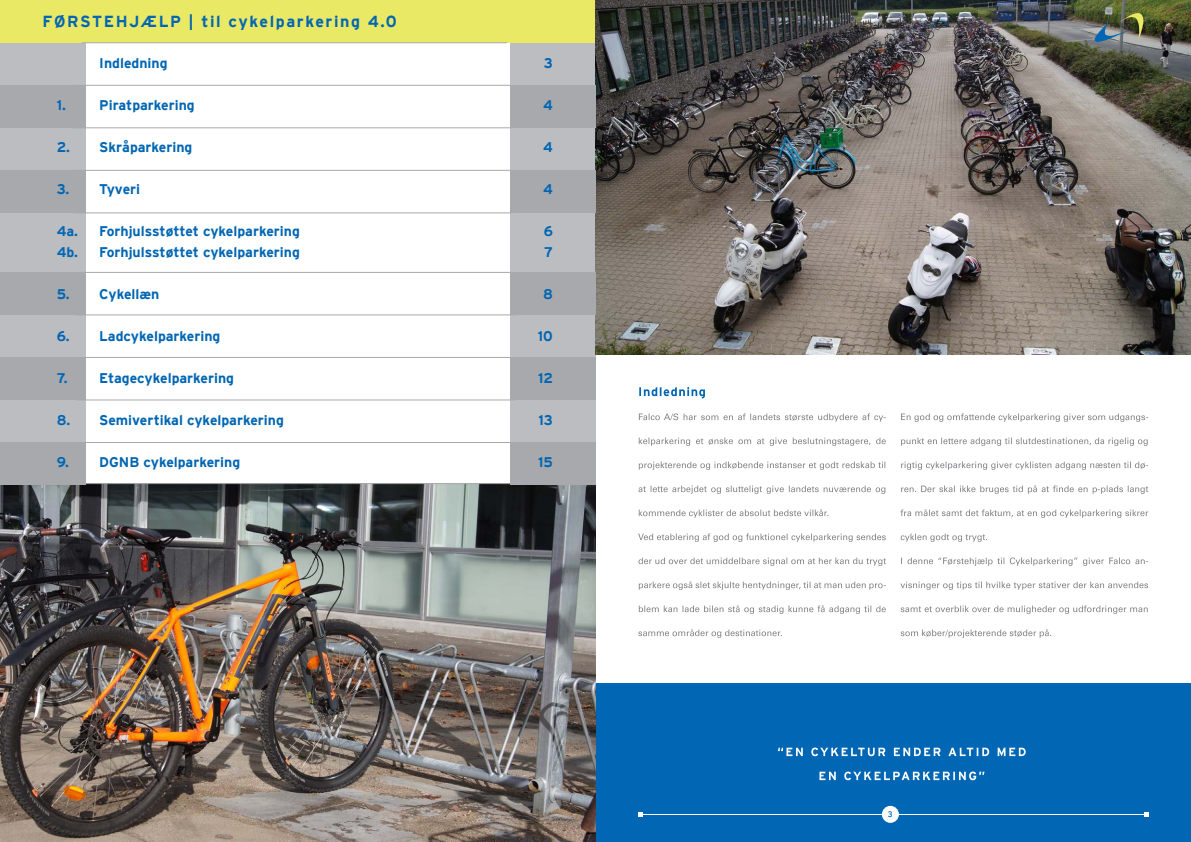
<style>
.page{position:relative;width:1191px;height:842px;background:#fff}
.page>*{position:absolute;margin:0;border:0;box-sizing:border-box;transform-origin:0 0}
.t1{font:700 16px "Interstate";letter-spacing:.1em;color:#0166b3}
.t2{font:700 14px "Interstate";color:#0166b3}
.t3{font:8px "Interstate";color:#0166b3}
</style>
<div class="page">
<div style="left:510px;top:43px;width:85px;height:490px;background:#bcbdc0"></div>
<div style="left:0;top:43px;width:85px;height:490px;background:#bcbdc0"></div>
<div style="left:587px;top:683px;width:604px;height:159px;background:#0166b3"></div>
<div style="left:0;top:0;width:1191px;height:43px;background:#eae966"></div>
<hr style="left:71px;top:170px;width:439px;height:1px;background:#a8a9ad">
<img style="left:0;top:484px;width:595px;height:358px">
<hr style="left:72px;top:128px;width:440px;height:1px;background:#a8a9ad">
<hr style="left:74px;top:272px;width:439px;height:1px;background:#a8a9ad">
<div style="left:0;top:85px;width:85px;height:43px;background:#a8a9ad"></div>
<hr style="left:71px;top:85px;width:439px;height:1px;background:#a8a9ad">
<hr style="left:81px;top:43px;width:426px;height:1px;background:#a8a9ad">
<hr style="left:75px;top:315px;width:439px;height:1px;background:#a8a9ad">
<hr style="left:74px;top:357px;width:440px;height:1px;background:#a8a9ad">
<hr style="left:76px;top:400px;width:439px;height:1px;background:#a8a9ad">
<hr style="left:74px;top:213px;width:439px;height:1px;background:#a8a9ad">
<img style="left:595px;top:0;width:596px;height:354px">
<div style="left:882px;top:806px;width:17px;height:17px;background:#fff;border-radius:50%"></div>
<svg style="left:900px;top:629px;width:151px;height:9px"></svg>
<svg style="left:900px;top:605px;width:247px;height:9px"></svg>
<svg style="left:900px;top:581px;width:248px;height:9px"></svg>
<svg style="left:901px;top:557px;width:247px;height:9px"></svg>
<svg style="left:900px;top:533px;width:87px;height:9px"></svg>
<svg style="left:900px;top:509px;width:248px;height:9px"></svg>
<svg style="left:901px;top:485px;width:247px;height:9px"></svg>
<svg style="left:901px;top:461px;width:247px;height:9px"></svg>
<svg style="left:901px;top:437px;width:246px;height:9px"></svg>
<svg style="left:901px;top:413px;width:247px;height:9px"></svg>
<svg style="left:638px;top:629px;width:144px;height:9px"></svg>
<svg style="left:639px;top:605px;width:246px;height:9px"></svg>
<svg style="left:639px;top:581px;width:246px;height:9px"></svg>
<svg style="left:638px;top:557px;width:248px;height:9px"></svg>
<svg style="left:638px;top:533px;width:247px;height:9px"></svg>
<svg style="left:639px;top:509px;width:189px;height:9px"></svg>
<svg style="left:638px;top:486px;width:247px;height:8px"></svg>
<svg style="left:639px;top:461px;width:246px;height:9px"></svg>
<svg style="left:639px;top:437px;width:246px;height:9px"></svg>
<svg style="left:639px;top:413px;width:246px;height:9px"></svg>
<svg style="left:639px;top:387px;width:66px;height:11px"></svg>
<svg style="left:819px;top:771px;width:165px;height:9px"></svg>
<svg style="left:777px;top:747px;width:248px;height:9px"></svg>
<hr style="left:640px;top:814px;width:506px;height:1px;background:#fff">
<svg style="left:638px;top:812px;width:4px;height:4px"></svg>
<svg style="left:1144px;top:812px;width:4px;height:4px"></svg>
<svg style="left:1092px;top:11px;width:63px;height:32px;background:#66715d"></svg>
<div style="left:0;top:170px;width:85px;height:43px;background:#a8a9ad"></div>
<div style="left:0;top:272px;width:85px;height:43px;background:#a8a9ad"></div>
<div style="left:0;top:357px;width:85px;height:43px;background:#a8a9ad"></div>
<div style="left:0;top:442px;width:85px;height:43px;background:#a8a9ad"></div>
<hr style="left:78px;top:442px;width:439px;height:1px;background:#a8a9ad">
<div style="left:510px;top:85px;width:85px;height:43px;background:#a8a9ad"></div>
<div style="left:510px;top:170px;width:85px;height:43px;background:#a8a9ad"></div>
<div style="left:510px;top:272px;width:85px;height:43px;background:#a8a9ad"></div>
<div style="left:510px;top:357px;width:85px;height:43px;background:#a8a9ad"></div>
<div style="left:510px;top:442px;width:85px;height:43px;background:#a8a9ad"></div>
<hr style="left:76px;top:483px;width:439px;height:1px;background:#a8a9ad">
<p class="t1" style="left:43px;top:12px;width:356px">FØRSTEHJÆLP | til cykelparkering 4.0</p>
<p class="t2" style="left:99px;top:55px;width:70px">Indledning</p>
<p class="t2" style="left:544px;top:55px;width:11px">3</p>
<p class="t2" style="left:57px;top:97px;width:139px">1. Piratparkering</p>
<p class="t2" style="left:543px;top:97px;width:11px">4</p>
<p class="t2" style="left:57px;top:139px;width:137px">2. Skråparkering</p>
<p class="t2" style="left:543px;top:139px;width:11px">4</p>
<p class="t2" style="left:57px;top:181px;width:85px">3. Tyveri</p>
<p class="t2" style="left:543px;top:181px;width:11px">4</p>
<p class="t2" style="left:57px;top:223px;width:245px">4a. Forhjulsstøttet cykelparkering</p>
<p class="t2" style="left:543px;top:223px;width:11px">6</p>
<p class="t2" style="left:57px;top:244px;width:245px">4b. Forhjulsstøttet cykelparkering</p>
<p class="t2" style="left:544px;top:244px;width:10px">7</p>
<p class="t2" style="left:57px;top:286px;width:104px">5. Cykellæn</p>
<p class="t2" style="left:543px;top:286px;width:11px">8</p>
<p class="t2" style="left:57px;top:328px;width:165px">6. Ladcykelparkering</p>
<p class="t2" style="left:538px;top:328px;width:17px">10</p>
<p class="t2" style="left:57px;top:370px;width:179px">7. Etagecykelparkering</p>
<p class="t2" style="left:538px;top:370px;width:16px">12</p>
<p class="t2" style="left:57px;top:412px;width:229px">8. Semivertikal cykelparkering</p>
<p class="t2" style="left:538px;top:412px;width:16px">13</p>
<p class="t2" style="left:57px;top:454px;width:185px">9. DGNB cykelparkering</p>
<p class="t2" style="left:538px;top:454px;width:16px">15</p>
<p class="t3" style="left:888px;top:809px;width:6px">3</p>
</div>
